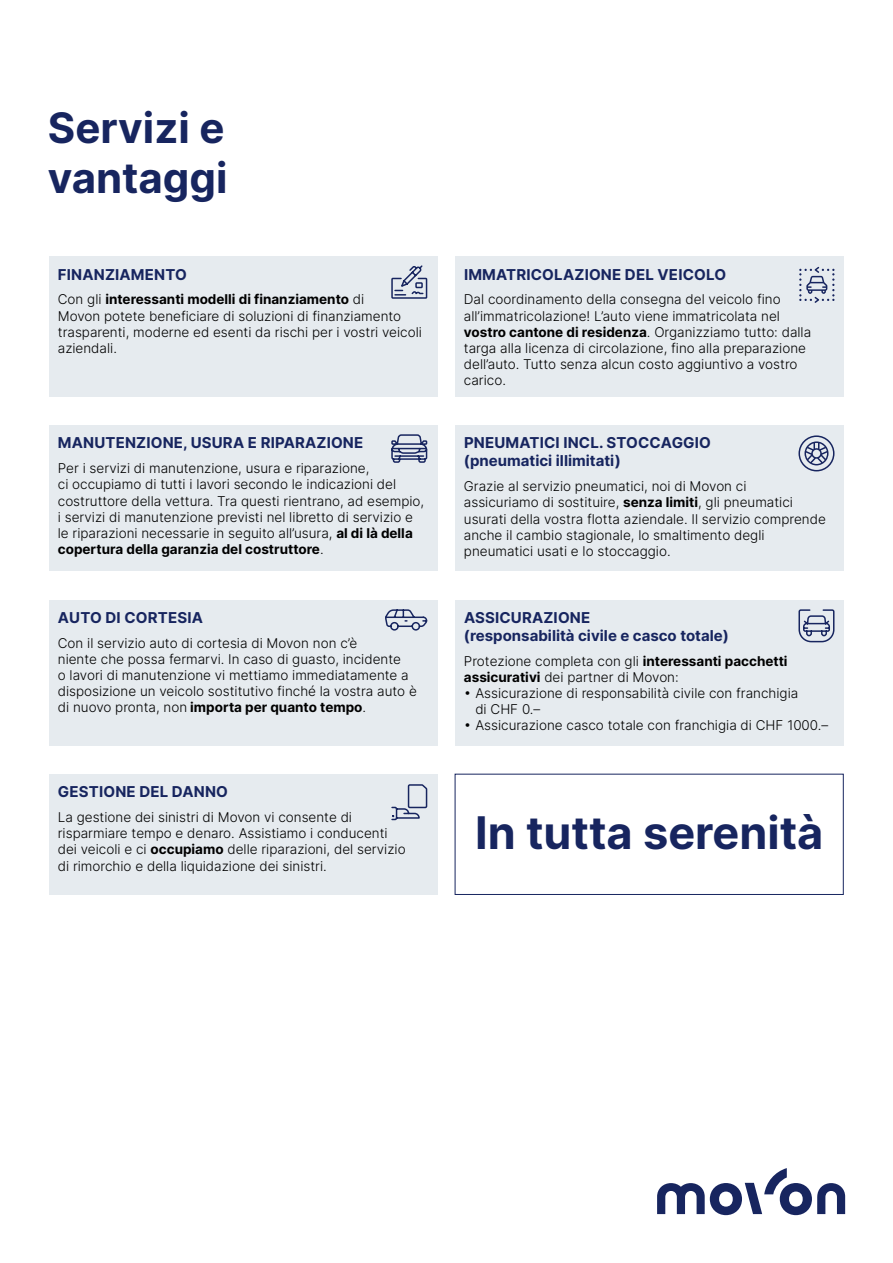
<style>
.page{position:relative;width:893px;height:1263px;background:#fff}
.page>*{position:absolute;margin:0;border:0;box-sizing:border-box;transform-origin:0 0}
.t1{font:700 45px "Inter";color:#17255f}
.t2{font:700 42px/50.4px "Inter";color:#17255f}
.t3{font:700 15px/18px "Inter";letter-spacing:.01em;color:#17255f}
.t4{font:300 13.5px/16.2px "Inter";color:#000}
.s1{font-weight:700}
</style>
<div class="page">
<div style="left:49px;top:425px;width:389px;height:146px;background:#e6ebef"></div>
<svg style="left:391px;top:434px;width:37px;height:29px"></svg>
<div style="left:455px;top:425px;width:389px;height:146px;background:#e6ebef"></div>
<svg style="left:798px;top:435px;width:36px;height:36px"></svg>
<div style="left:455px;top:600px;width:389px;height:146px;background:#e6ebef"></div>
<svg style="left:798px;top:609px;width:37px;height:34px"></svg>
<div style="left:49px;top:600px;width:389px;height:146px;background:#e6ebef"></div>
<svg style="left:385px;top:609px;width:43px;height:22px"></svg>
<div style="left:455px;top:774px;width:389px;height:121px;border:1px solid #17255f"></div>
<div style="left:49px;top:774px;width:389px;height:120px;background:#e6ebef"></div>
<svg style="left:391px;top:784px;width:37px;height:37px"></svg>
<div style="left:455px;top:257px;width:389px;height:140px;background:#e6ebef"></div>
<svg style="left:799px;top:267px;width:35px;height:36px"></svg>
<div style="left:49px;top:257px;width:389px;height:140px;background:#e6ebef"></div>
<svg style="left:391px;top:265px;width:37px;height:34px"></svg>
<svg style="left:657px;top:1168px;width:188px;height:47px"></svg>
<h2 class="t2" style="left:48px;top:101px;width:181px">Servizi e vantaggi</h2>
<p class="t3" style="left:58px;top:265px;width:130px">FINANZIAMENTO</p>
<p class="t4" style="left:58px;top:291px;width:366px">Con gli <span class="s1">interessanti modelli di finanziamento</span> di<br>Movon potete beneficiare di soluzioni di finanziamento trasparenti, moderne ed esenti da rischi per i vostri veicoli aziendali.</p>
<p class="t3" style="left:58px;top:434px;width:307px">MANUTENZIONE, USURA E RIPARAZIONE</p>
<p class="t4" style="left:58px;top:460px;width:368px">Per i servizi di manutenzione, usura e riparazione,<br>ci occupiamo di tutti i lavori secondo le indicazioni del costruttore della vettura. Tra questi rientrano, ad esempio, i servizi di manutenzione previsti nel libretto di servizio e le riparazioni necessarie in seguito all’usura, <span class="s1">al di là della copertura della garanzia del costruttore</span>.</p>
<p class="t3" style="left:58px;top:608px;width:147px">AUTO DI CORTESIA</p>
<p class="t4" style="left:58px;top:634px;width:361px">Con il servizio auto di cortesia di Movon non c’è<br>niente che possa fermarvi. In caso di guasto, incidente<br>o lavori di manutenzione vi mettiamo immediatamente a disposizione un veicolo sostitutivo finché la vostra auto è di nuovo pronta, non <span class="s1">importa per quanto tempo</span>.</p>
<p class="t3" style="left:58px;top:782px;width:172px">GESTIONE DEL DANNO</p>
<p class="t4" style="left:58px;top:808px;width:349px">La gestione dei sinistri di Movon vi consente di risparmiare tempo e denaro. Assistiamo i conducenti dei veicoli e ci <span class="s1">occupiamo</span> delle riparazioni, del servizio di rimorchio e della liquidazione dei sinistri.</p>
<p class="t3" style="left:464px;top:265px;width:264px">IMMATRICOLAZIONE DEL VEICOLO</p>
<p class="t4" style="left:464px;top:291px;width:349px">Dal coordinamento della consegna del veicolo fino all’immatricolazione! L’auto viene immatricolata nel <span class="s1">vostro cantone di residenza</span>. Organizziamo tutto: dalla targa alla licenza di circolazione, fino alla preparazione dell’auto. Tutto senza alcun costo aggiuntivo a vostro carico.</p>
<p class="t3" style="left:464px;top:434px;width:249px">PNEUMATICI INCL. STOCCAGGIO (pneumatici illimitati)</p>
<p class="t4" style="left:464px;top:478px;width:363px">Grazie al servizio pneumatici, noi di Movon ci<br>assicuriamo di sostituire, <span class="s1">senza limiti</span>, gli pneumatici usurati della vostra flotta aziendale. Il servizio comprende anche il cambio stagionale, lo smaltimento degli pneumatici usati e lo stoccaggio.</p>
<p class="t3" style="left:464px;top:608px;width:267px">ASSICURAZIONE<br>(responsabilità civile e casco totale)</p>
<p class="t4" style="left:464px;top:652px;width:325px">Protezione completa con gli <span class="s1">interessanti pacchetti assicurativi</span> dei partner di Movon:</p>
<p class="t4" style="left:475px;top:685px;width:324px;text-indent:-11px">• Assicurazione di responsabilità civile con franchigia di CHF 0.–</p>
<p class="t4" style="left:464px;top:717px;width:366px">• Assicurazione casco totale con franchigia di CHF 1000.–</p>
<h1 class="t1" style="left:475px;top:799px;width:350px">In tutta serenità</h1>
</div>
